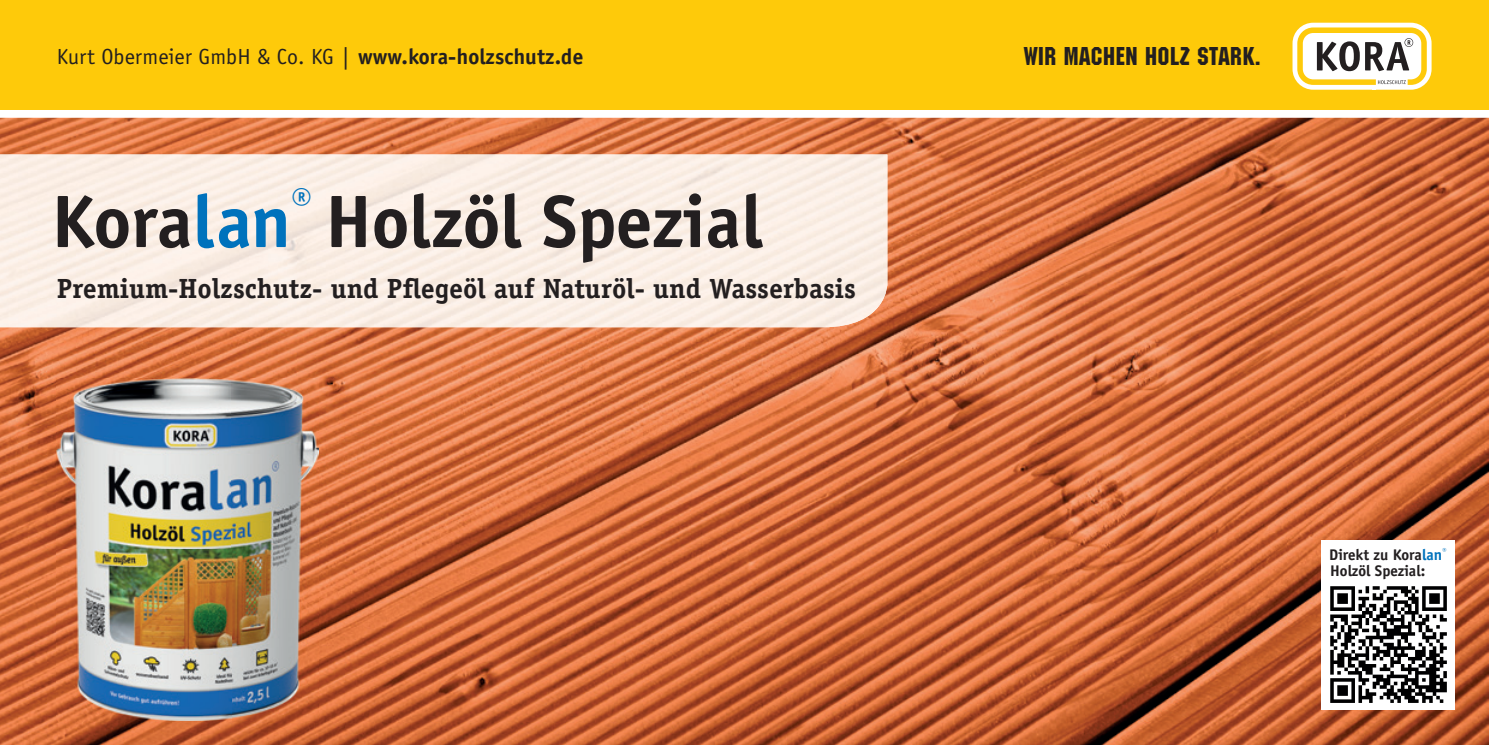
<style>
.page{position:relative;width:1489px;height:745px;background:#fff}
.page>*{position:absolute;margin:0;border:0;box-sizing:border-box;transform-origin:0 0}
.t1{font:700 76.5px "Officina Sans";color:#231f20}
.t2{font:700 27.75px "Officina Serif";color:#231f20}
.t3{font:26.75px "Machine ITCTT";letter-spacing:.025em;color:#231f20}
.t4{font:22.5px "Officina Sans";letter-spacing:.005em;color:#231f20}
.t5{font:700 16px/16px "Officina Sans";color:#231f20}
.s1{font-weight:700}
.s2{color:#0072bc}
</style>
<div class="page">
<img style="left:0;top:118px;width:1488px;height:626px">
<div style="left:0;top:0;width:1488px;height:109px;background:#feca0a"></div>
<div style="left:1292px;top:23px;width:139px;height:67px;border:10px solid #fff;border-radius:16px"></div>
<svg style="left:1297px;top:27px;width:129px;height:58px"></svg>
<div style="left:1321px;top:539px;width:134px;height:170px;background:#fff"></div>
<svg style="left:1330px;top:586px;width:116px;height:116px"></svg>
<img style="left:0;top:154px;width:887px;height:173px">
<img style="left:57px;top:378px;width:262px;height:341px">
<p class="t4" style="left:57px;top:44px;width:528px">Kurt Obermeier GmbH &amp; Co. KG | <span class="s1">www.kora-holzschutz.de</span></p>
<p class="t3" style="left:1024px;top:41px;width:238px">WIR MACHEN HOLZ STARK.</p>
<h1 class="t1" style="left:51px;top:175px;width:712px">Kora<span class="s2">lan</span><sup>®</sup> Holzöl Spezial</h1>
<p class="t2" style="left:57px;top:271px;width:800px">Premium-Holzschutz- und Pflegeöl auf Naturöl- und Wasserbasis</p>
<p class="t5" style="left:1328px;top:546px;width:119px">Direkt zu Kora<span class="s2">lan</span><sup>®<br></sup>Holzöl Spezial:</p>
</div>
